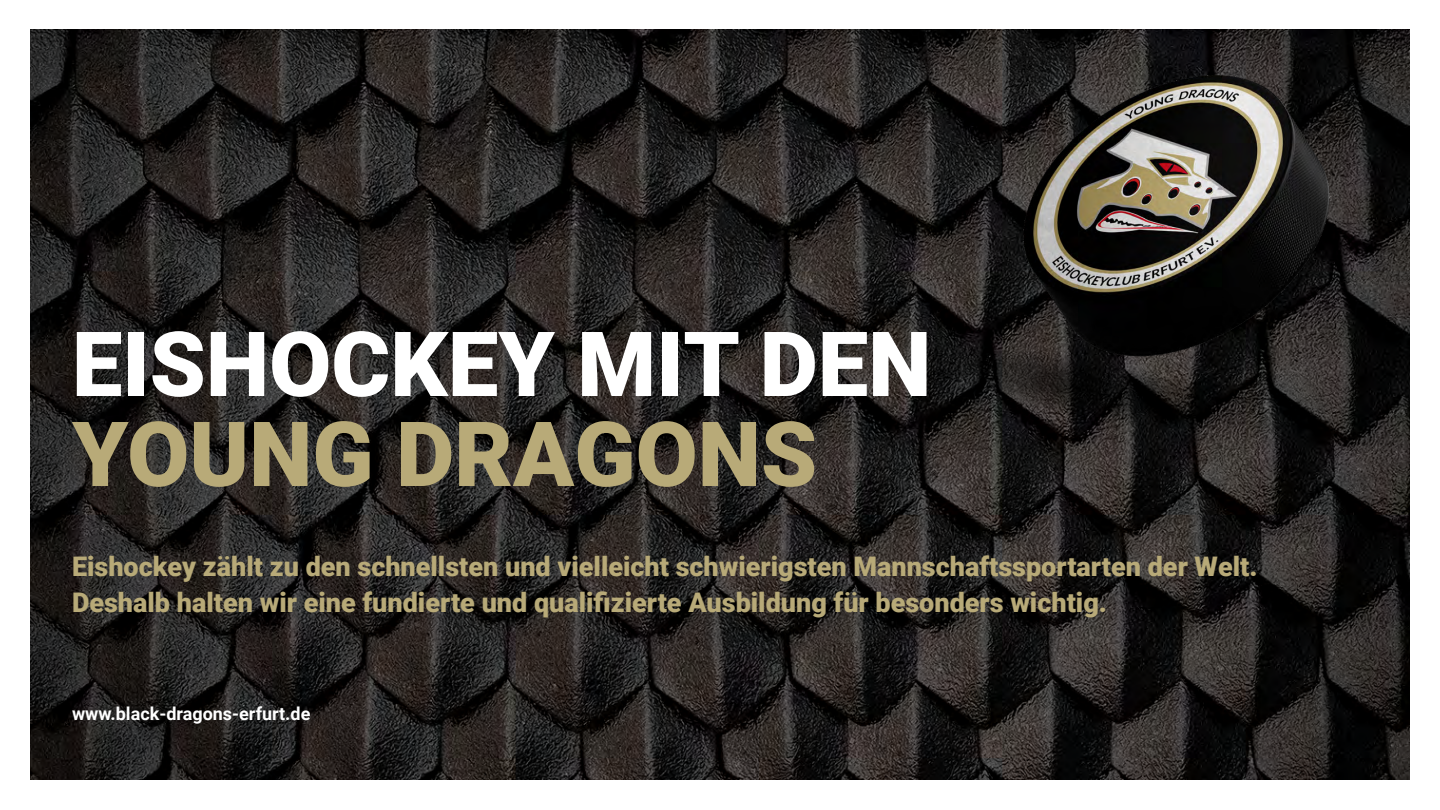
<style>
.page{position:relative;width:1440px;height:810px;background:#fff}
.page>*{position:absolute;margin:0;border:0;box-sizing:border-box;transform-origin:0 0}
.t1{font:900 90px "Roboto";color:#fff}
.t2{font:900 90px "Roboto";color:#b8aa78}
.t3{font:900 27px/36px "Roboto";color:#b8aa78}
.t4{font:700 18px "Roboto";color:#fff}
</style>
<div class="page">
<img style="left:30px;top:30px;width:1380px;height:750px">
<img style="left:790px;top:29px;width:620px;height:483px">
<h1 class="t1" style="left:72px;top:301px;width:861px">EISHOCKEY MIT DEN</h1>
<h1 class="t2" style="left:72px;top:391px;width:747px">YOUNG DRAGONS</h1>
<p class="t3" style="left:72px;top:547px;width:1187px">Eishockey zählt zu den schnellsten und vielleicht schwierigsten Mannschaftssportarten der Welt.<br>Deshalb halten wir eine fundierte und qualifizierte Ausbildung für besonders wichtig.</p>
<p class="t4" style="left:72px;top:701px;width:240px">www.black-dragons-erfurt.de</p>
</div>
